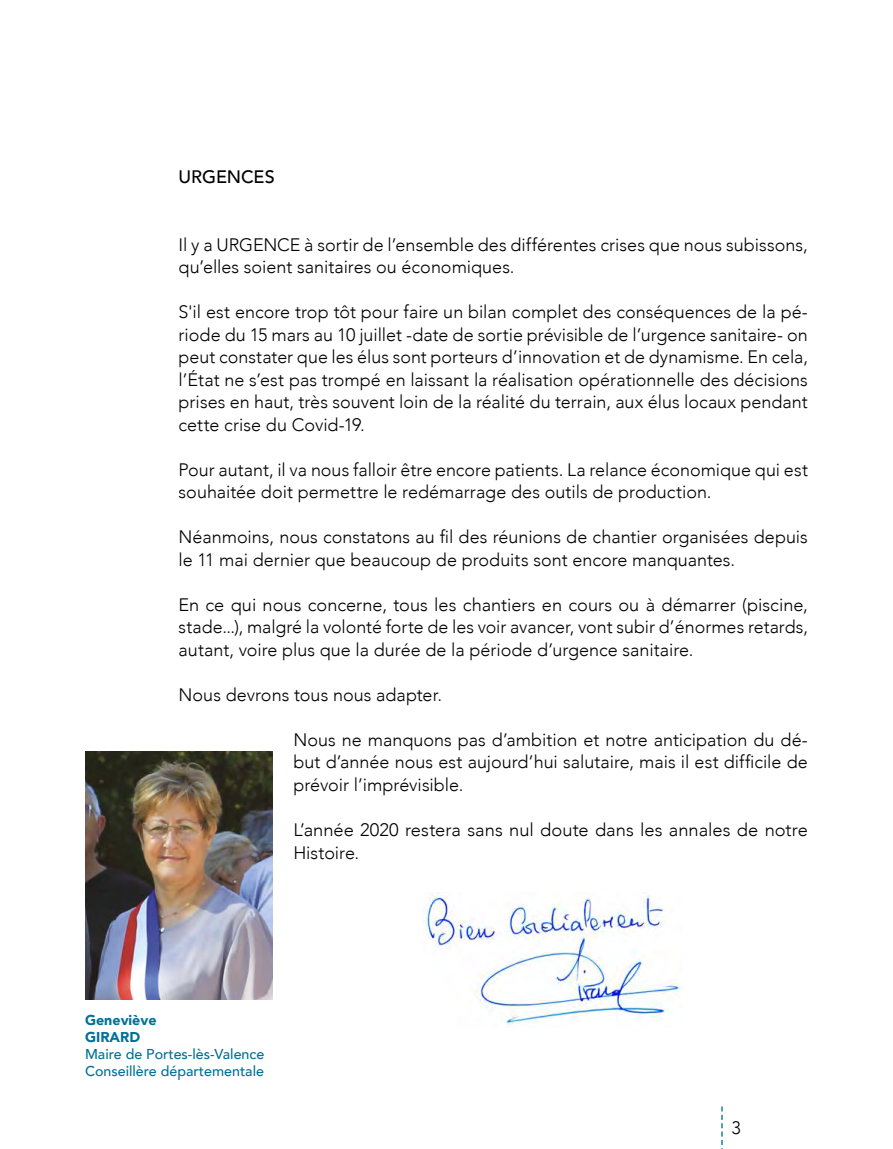
<style>
.page{position:relative;width:893px;height:1149px;background:#fff}
.page>*{position:absolute;margin:0;border:0;box-sizing:border-box;transform-origin:0 0}
.t1{font:300 18px/22.5px "Avenir";color:#000}
.t2{font:500 18px "Avenir";letter-spacing:-.005em;color:#000}
.t3{font:500 14.25px/17.1px "Avenir";color:#007197}
.t4{font:900 14.25px/17.1px "Avenir";color:#007197}
</style>
<div class="page">
<img style="left:85px;top:751px;width:187px;height:248px">
<img style="left:425px;top:892px;width:256px;height:133px">
<svg style="left:721px;top:1106px;width:2px;height:39px"></svg>
<p class="t2" style="left:179px;top:161px;width:98px">URGENCES</p>
<p class="t1" style="left:179px;top:233px;width:631px">Il y a URGENCE à sortir de l’ensemble des différentes crises que nous subissons, qu’elles soient sanitaires ou économiques.</p>
<p class="t1" style="left:179px;top:300px;width:631px;text-align:justify">S'il est encore trop tôt pour faire un bilan complet des conséquences de la pé&shy;riode du 15 mars au 10 juillet -date de sortie prévisible de l’urgence sanitaire- on peut constater que les élus sont porteurs d’innovation et de dynamisme. En cela, l’État ne s’est pas trompé en laissant la réalisation opérationnelle des décisions prises en haut, très souvent loin de la réalité du terrain, aux élus locaux pendant cette crise du Covid-19.</p>
<p class="t1" style="left:179px;top:458px;width:631px">Pour autant, il va nous falloir être encore patients. La relance économique qui est souhaitée doit permettre le redémarrage des outils de production.</p>
<p class="t1" style="left:179px;top:525px;width:631px">Néanmoins, nous constatons au fil des réunions de chantier organisées depuis le 11 mai dernier que beaucoup de produits sont encore manquantes.</p>
<p class="t1" style="left:179px;top:593px;width:631px;text-align:justify">En ce qui nous concerne, tous les chantiers en cours ou à démarrer (piscine, stade...), malgré la volonté forte de les voir avancer, vont subir d’énormes retards, autant, voire plus que la durée de la période d’urgence sanitaire.</p>
<p class="t1" style="left:179px;top:683px;width:265px">Nous devrons tous nous adapter.</p>
<p class="t1" style="left:293px;top:728px;width:516px;text-align:justify">Nous ne manquons pas d’ambition et notre anticipation du dé&shy;but d’année nous est aujourd’hui salutaire, mais il est difficile de prévoir l’imprévisible.</p>
<p class="t1" style="left:293px;top:818px;width:516px">L’année 2020 restera sans nul doute dans les annales de notre<br>Histoire.</p>
<p class="t4" style="left:85px;top:1010px;width:73px">Geneviève<br>GIRARD</p>
<p class="t3" style="left:85px;top:1044px;width:181px">Maire de Portes-lès-Valence<br>Conseillère départementale</p>
<p class="t1" style="left:731px;top:1115px;width:11px">3</p>
</div>
